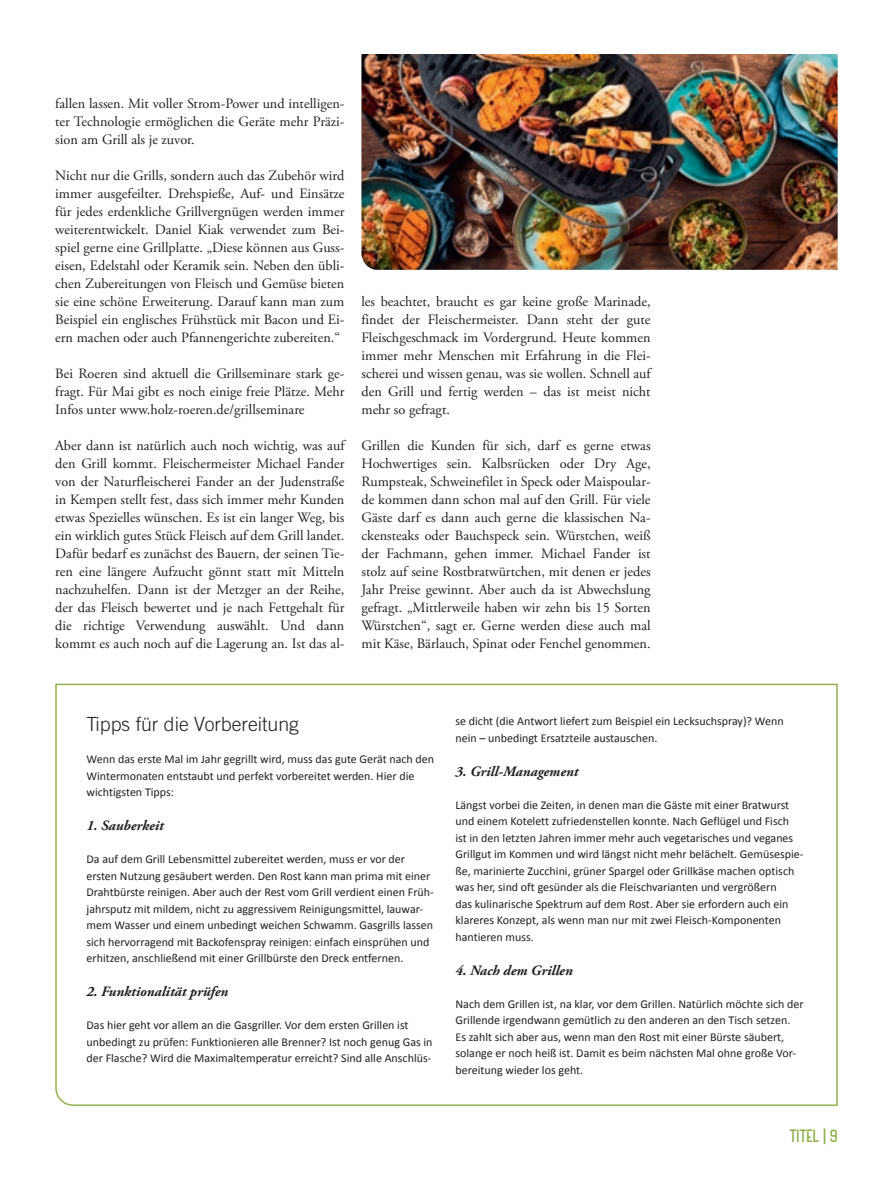
<style>
.page{position:relative;width:893px;height:1191px;background:#fff}
.page>*{position:absolute;margin:0;border:0;box-sizing:border-box;transform-origin:0 0}
.t1{font:300 19.5px "Trade Gothic LT";color:#231f20}
.t2{font:18px "HANDLER";color:#94b251}
.t3{font:14.25px/18px "Adobe Garamond Pro";color:#231f20;text-align:justify}
.t4{font:italic 700 14.25px "Adobe Garamond Pro";color:#231f20}
.t5{font:12px/16.5px "Calibri";color:#231f20}
</style>
<div class="page">
<svg style="left:55px;top:683px;width:783px;height:423px"></svg>
<img style="left:361px;top:54px;width:477px;height:216px">
<p class="t3" style="left:55px;top:95px;width:291px">fallen lassen. Mit voller Strom-Power und intelligen&shy;ter Technologie ermöglichen die Geräte mehr Präzi&shy;sion am Grill als je zuvor.</p>
<p class="t3" style="left:55px;top:167px;width:291px">Nicht nur die Grills, sondern auch das Zubehör wird immer ausgefeilter. Drehspieße, Auf- und Einsätze für jedes erdenkliche Grillvergnügen werden immer weiterentwickelt. Daniel Kiak verwendet zum Bei&shy;spiel gerne eine Grillplatte. „Diese können aus Guss&shy;eisen, Edelstahl oder Keramik sein. Neben den übli&shy;chen Zubereitungen von Fleisch und Gemüse bieten sie eine schöne Erweiterung. Darauf kann man zum Beispiel ein englisches Frühstück mit Bacon und Ei&shy;ern machen oder auch Pfannengerichte zubereiten.“</p>
<p class="t3" style="left:55px;top:365px;width:291px">Bei Roeren sind aktuell die Grillseminare stark ge&shy;fragt. Für Mai gibt es noch einige freie Plätze. Mehr Infos unter www.holz-roeren.de/grillseminare</p>
<p class="t3" style="left:55px;top:437px;width:291px">Aber dann ist natürlich auch noch wichtig, was auf den Grill kommt. Fleischermeister Michael Fander von der Naturfleischerei Fander an der Judenstraße in Kempen stellt fest, dass sich immer mehr Kunden etwas Spezielles wünschen. Es ist ein langer Weg, bis ein wirklich gutes Stück Fleisch auf dem Grill landet.<br>Dafür bedarf es zunächst des Bauern, der seinen Tie&shy;ren eine längere Aufzucht gönnt statt mit Mitteln nachzuhelfen. Dann ist der Metzger an der Reihe, der das Fleisch bewertet und je nach Fettgehalt für die richtige Verwendung auswählt. Und dann kommt es auch noch auf die Lagerung an. Ist das al-</p>
<p class="t3" style="left:361px;top:293px;width:291px">les beachtet, braucht es gar keine große Marinade, findet der Fleischermeister. Dann steht der gute Fleischgeschmack im Vordergrund. Heute kommen immer mehr Menschen mit Erfahrung in die Flei&shy;scherei und wissen genau, was sie wollen. Schnell auf den Grill und fertig werden – das ist meist nicht mehr so gefragt.</p>
<p class="t3" style="left:361px;top:437px;width:291px">Grillen die Kunden für sich, darf es gerne etwas Hochwertiges sein. Kalbsrücken oder Dry Age, Rumpsteak, Schweinefilet in Speck oder Maispoular&shy;de kommen dann schon mal auf den Grill. Für viele Gäste darf es dann auch gerne die klassischen Na&shy;ckensteaks oder Bauchspeck sein. Würstchen, weiß der Fachmann, gehen immer. Michael Fander ist stolz auf seine Rostbratwürtchen, mit denen er jedes Jahr Preise gewinnt. Aber auch da ist Abwechslung gefragt. „Mittlerweile haben wir zehn bis 15 Sorten Würstchen“, sagt er. Gerne werden diese auch mal mit Käse, Bärlauch, Spinat oder Fenchel genommen.</p>
<h1 class="t1" style="left:87px;top:712px;width:214px">Tipps für die Vorbereitung</h1>
<p class="t5" style="left:87px;top:750px;width:349px">Wenn das erste Mal im Jahr gegrillt wird, muss das gute Gerät nach den<br>Wintermonaten entstaubt und perfekt vorbereitet werden. Hier die wichtigsten Tipps:</p>
<p class="t4" style="left:87px;top:817px;width:79px">1. Sauberkeit</p>
<p class="t5" style="left:87px;top:850px;width:349px">Da auf dem Grill Lebensmittel zubereitet werden, muss er vor der ersten Nutzung gesäubert werden. Den Rost kann man prima mit einer Drahtbürste reinigen. Aber auch der Rest vom Grill verdient einen Früh&shy;jahrsputz mit mildem, nicht zu aggressivem Reinigungsmittel, lauwar&shy;mem Wasser und einem unbedingt weichen Schwamm. Gasgrills lassen sich hervorragend mit Backofenspray reinigen: einfach einsprühen und erhitzen, anschließend mit einer Grillbürste den Dreck entfernen.</p>
<p class="t4" style="left:87px;top:983px;width:143px">2. Funktionalität prüfen</p>
<p class="t5" style="left:87px;top:1016px;width:347px">Das hier geht vor allem an die Gasgriller. Vor dem ersten Grillen ist unbedingt zu prüfen: Funktionieren alle Brenner? Ist noch genug Gas in der Flasche? Wird die Maximaltemperatur erreicht? Sind alle Anschlüs-</p>
<p class="t5" style="left:455px;top:712px;width:330px">se dicht (die Antwort liefert zum Beispiel ein Lecksuchspray)? Wenn nein – unbedingt Ersatzteile austauschen.</p>
<p class="t4" style="left:455px;top:763px;width:124px">3. Grill-Management</p>
<p class="t5" style="left:455px;top:796px;width:349px">Längst vorbei die Zeiten, in denen man die Gäste mit einer Bratwurst und einem Kotelett zufriedenstellen konnte. Nach Geflügel und Fisch<br>ist in den letzten Jahren immer mehr auch vegetarisches und veganes Grillgut im Kommen und wird längst nicht mehr belächelt. Gemüsespie&shy;ße, marinierte Zucchini, grüner Spargel oder Grillkäse machen optisch was her, sind oft gesünder als die Fleischvarianten und vergrößern<br>das kulinarische Spektrum auf dem Rost. Aber sie erfordern auch ein klareres Konzept, als wenn man nur mit zwei Fleisch-Komponenten hantieren muss.</p>
<p class="t4" style="left:455px;top:962px;width:119px">4. Nach dem Grillen</p>
<p class="t5" style="left:455px;top:995px;width:350px">Nach dem Grillen ist, na klar, vor dem Grillen. Natürlich möchte sich der Grillende irgendwann gemütlich zu den anderen an den Tisch setzen.<br>Es zahlt sich aber aus, wenn man den Rost mit einer Bürste säubert, solange er noch heiß ist. Damit es beim nächsten Mal ohne große Vor&shy;bereitung wieder los geht.</p>
<p class="t2" style="left:790px;top:1126px;width:50px">TITEL | 9</p>
</div>
